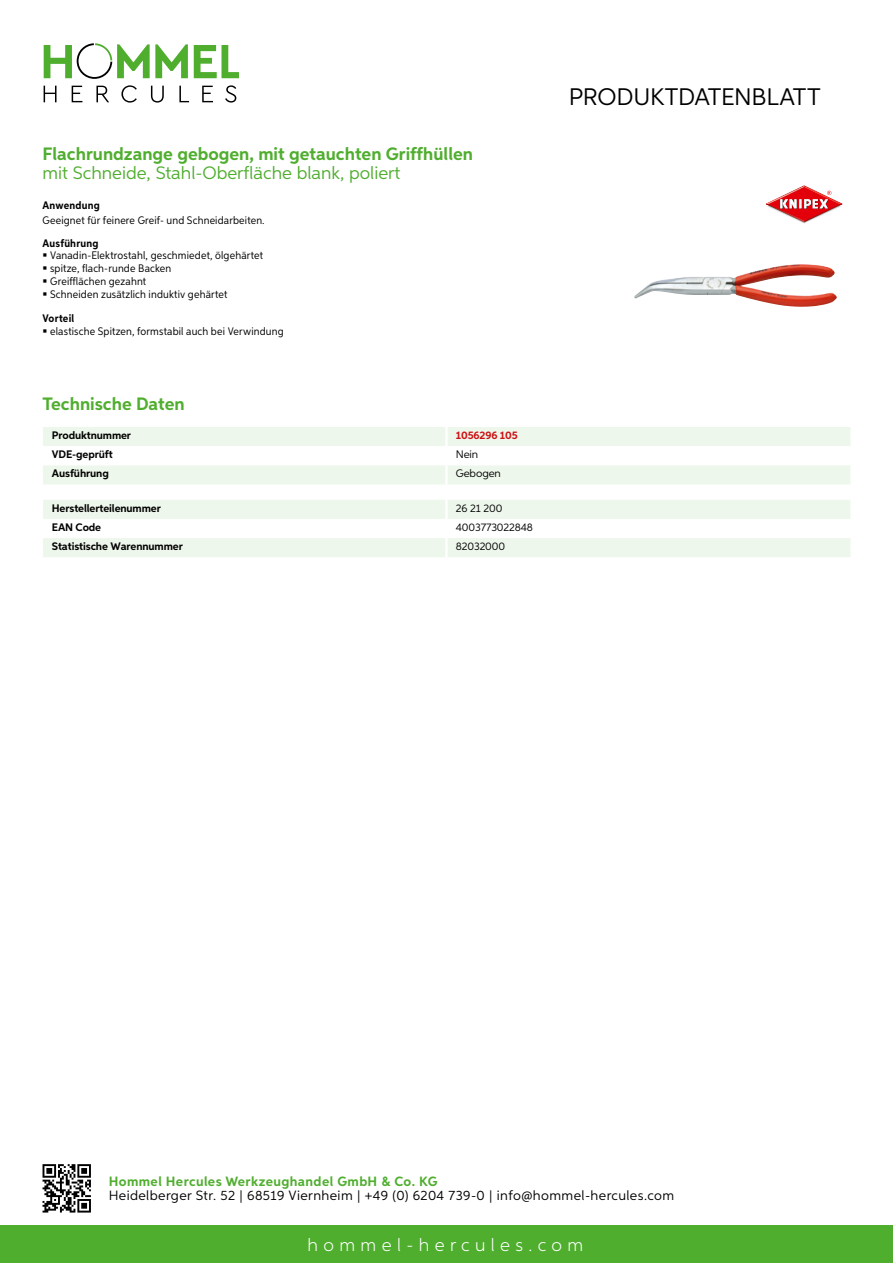
<style>
.page{position:relative;width:893px;height:1263px;background:#fff}
.page>*{position:absolute;margin:0;border:0;box-sizing:border-box;transform-origin:0 0}
.t1{font:24px "Aspira";letter-spacing:-.01em;color:#000}
.t2{font:700 18px "Aspira";color:#50ae2f}
.t3{font:18px "Aspira";color:#50ae2f}
.t4{font:300 18px "Aspira";letter-spacing:.3em;color:#fff}
.t5{font:13.5px "Aspira";letter-spacing:.03em;color:#000}
.t6{font:700 13.5px "Aspira";letter-spacing:.03em;color:#50ae2f}
.t7{font:10.95px/12.8px "Aspira Nar";letter-spacing:.015em;color:#000}
.t8{font:700 10.95px "Aspira";letter-spacing:-.01em;color:#000}
.t9{font:10.95px "Aspira";letter-spacing:-.01em;color:#000}
.t10{font:700 10.95px "Aspira Nar";letter-spacing:.02em;color:#000}
.t11{font:700 10.95px "Aspira";letter-spacing:-.01em;color:#cd1013}
</style>
<div class="page">
<div style="left:0;top:1226px;width:893px;height:37px;background:#50ae2f"></div>
<svg style="left:43px;top:1164px;width:48px;height:48px"></svg>
<svg style="left:194px;top:45px;width:45px;height:33px"></svg>
<svg style="left:44px;top:43px;width:144px;height:36px"></svg>
<svg style="left:44px;top:86px;width:13px;height:16px"></svg>
<svg style="left:72px;top:86px;width:10px;height:16px"></svg>
<svg style="left:96px;top:86px;width:13px;height:16px"></svg>
<svg style="left:121px;top:85px;width:16px;height:18px"></svg>
<svg style="left:151px;top:86px;width:13px;height:17px"></svg>
<svg style="left:179px;top:86px;width:10px;height:16px"></svg>
<svg style="left:202px;top:86px;width:11px;height:16px"></svg>
<svg style="left:225px;top:85px;width:11px;height:18px"></svg>
<svg style="left:43px;top:427px;width:807px;height:57px"></svg>
<hr style="left:445px;top:465px;width:3px;height:19px;background:#fff">
<svg style="left:43px;top:500px;width:807px;height:57px"></svg>
<hr style="left:445px;top:538px;width:3px;height:19px;background:#fff">
<img style="left:634px;top:264px;width:203px;height:43px">
<svg style="left:766px;top:186px;width:76px;height:38px"></svg>
<h2 class="t2" style="left:43px;top:142px;width:432px">Flachrundzange gebogen, mit getauchten Griffhüllen</h2>
<h2 class="t3" style="left:43px;top:162px;width:359px">mit Schneide, Stahl-Oberfläche blank, poliert</h2>
<p class="t10" style="left:43px;top:199px;width:59px">Anwendung</p>
<p class="t7" style="left:43px;top:214px;width:224px">Geeignet für feinere Greif- und Schneidarbeiten.</p>
<p class="t10" style="left:43px;top:236px;width:58px">Ausführung</p>
<p class="t7" style="left:50px;top:249px;width:215px">Vanadin-Elektrostahl, geschmiedet, ölgehärtet spitze, flach-runde Backen<br>Greifflächen gezahnt<br>Schneiden zusätzlich induktiv gehärtet</p>
<p class="t10" style="left:43px;top:311px;width:33px">Vorteil</p>
<p class="t7" style="left:50px;top:324px;width:235px">elastische Spitzen, formstabil auch bei Verwindung</p>
<h2 class="t2" style="left:43px;top:393px;width:144px">Technische Daten</h2>
<p class="t8" style="left:52px;top:428px;width:81px">Produktnummer</p>
<p class="t11" style="left:456px;top:428px;width:63px">1056296 105</p>
<p class="t8" style="left:52px;top:448px;width:63px">VDE-geprüft</p>
<p class="t9" style="left:456px;top:448px;width:24px">Nein</p>
<p class="t8" style="left:52px;top:467px;width:58px">Ausführung</p>
<p class="t9" style="left:456px;top:467px;width:47px">Gebogen</p>
<p class="t8" style="left:52px;top:501px;width:111px">Herstellerteilenummer</p>
<p class="t9" style="left:456px;top:501px;width:48px">26 21 200</p>
<p class="t8" style="left:52px;top:520px;width:51px">EAN Code</p>
<p class="t9" style="left:456px;top:520px;width:79px">4003773022848</p>
<p class="t8" style="left:52px;top:539px;width:132px">Statistische Warennummer</p>
<p class="t9" style="left:456px;top:540px;width:51px">82032000</p>
<h1 class="t1" style="left:569px;top:82px;width:253px">Produktdatenblatt</h1>
<p class="t6" style="left:109px;top:1172px;width:330px">Hommel Hercules Werkzeughandel GmbH &amp; Co. KG</p>
<p class="t5" style="left:109px;top:1187px;width:567px">Heidelberger Str. 52 | 68519 Viernheim | +49 (0) 6204 739-0 | info@hommel-hercules.com</p>
<h2 class="t4" style="left:307px;top:1234px;width:277px">hommel-hercules.com</h2>
</div>
